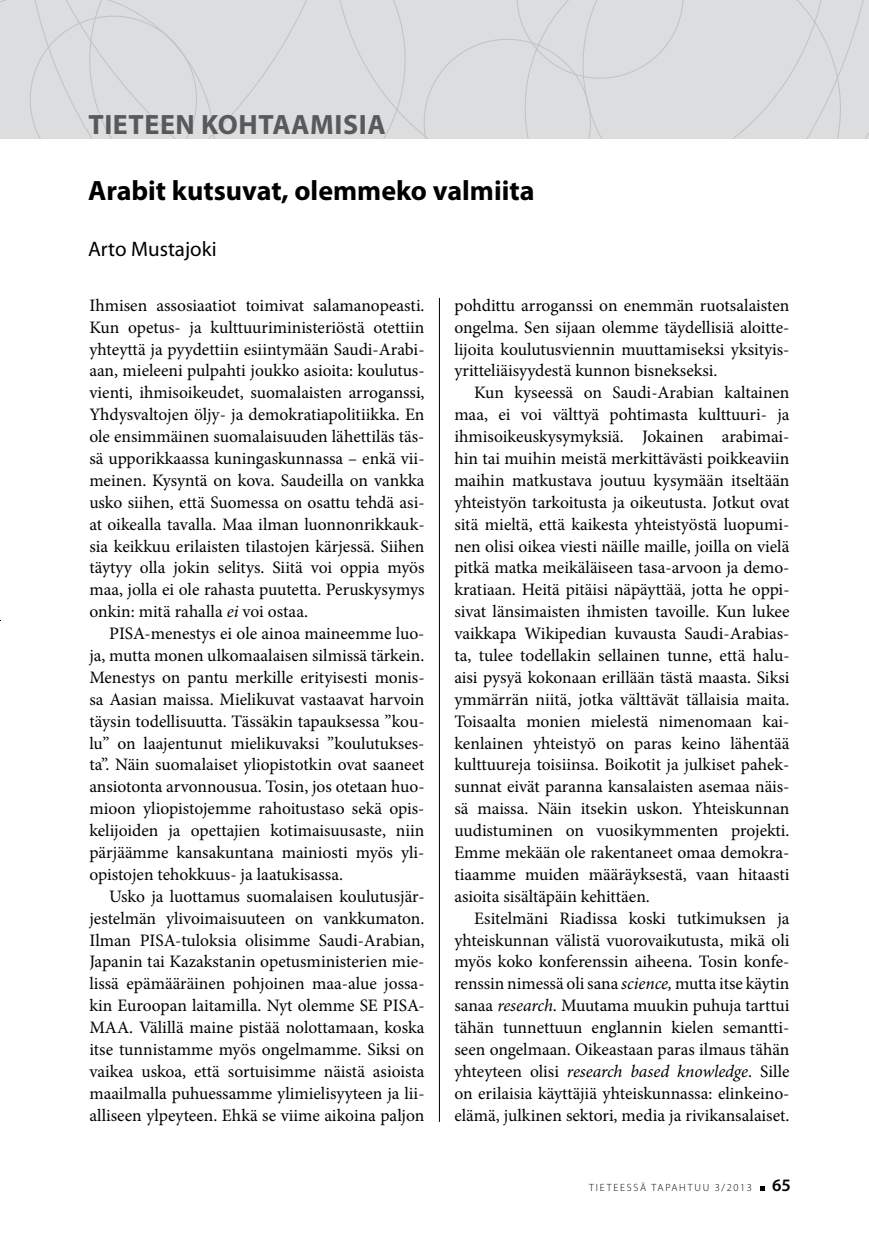
<style>
.page{position:relative;width:869px;height:1241px;background:#fff}
.page>*{position:absolute;margin:0;border:0;box-sizing:border-box;transform-origin:0 0}
.t1{font:700 28px "Myriad Pro";color:#000}
.t2{font:700 28px "Myriad Pro";letter-spacing:.02em;color:#58595b}
.t3{font:21px "Myriad Pro";color:#000}
.t4{font:17.5px/21.9px "Minion Pro";color:#000;text-align:justify}
.t5{font:300 10.5px "Myriad Pro";letter-spacing:.17em;color:#000}
.s1{font-style:italic}
.s2{font-weight:600;font-size:17.5px}
</style>
<div class="page">
<svg style="left:760px;top:1186px;width:4px;height:4px"></svg>
<hr style="left:439px;top:298px;width:1px;height:823px;background:#000">
<div style="left:405px;top:0;width:18px;height:139px;background:#dcddde"></div>
<div style="left:423px;top:0;width:445px;height:139px;background:#dcddde"></div>
<div style="left:0;top:0;width:89px;height:139px;background:#dcddde"></div>
<div style="left:89px;top:0;width:316px;height:139px;background:#dcddde"></div>
<h1 class="t2" style="left:88px;top:106px;width:298px">tieteen kohtaamisia</h1>
<h1 class="t1" style="left:88px;top:172px;width:447px">Arabit kutsuvat, olemmeko valmiita</h1>
<p class="t3" style="left:88px;top:236px;width:130px">Arto Mustajoki</p>
<p class="t4" style="left:454px;top:294px;width:336px">pohdittu arroganssi on enemmän ruotsalaisten ongelma. Sen sijaan olemme täydellisiä aloitte&shy;lijoita koulutusviennin muuttamiseksi yksityis&shy;yritteliäisyydestä kunnon bisnekseksi.</p>
<p class="t4" style="left:454px;top:382px;width:336px;text-indent:20px">Kun kyseessä on Saudi-Arabian kaltainen maa, ei voi välttyä pohtimasta kulttuuri- ja ihmisoikeuskysymyksiä. Jokainen arabimai&shy;hin tai muihin meistä merkittävästi poikkeaviin maihin matkustava joutuu kysymään itseltään yhteistyön tarkoitusta ja oikeutusta. Jotkut ovat sitä mieltä, että kaikesta yhteistyöstä luopumi&shy;nen olisi oikea viesti näille maille, joilla on vielä pitkä matka meikäläiseen tasa-arvoon ja demo&shy;kratiaan. Heitä pitäisi näpäyttää, jotta he oppi&shy;sivat länsimaisten ihmisten tavoille. Kun lukee vaikkapa Wikipedian kuvausta Saudi-Arabias&shy;ta, tulee todellakin sellainen tunne, että halu&shy;aisi pysyä kokonaan erillään tästä maasta. Siksi ymmärrän niitä, jotka välttävät tällaisia maita.<br>Toisaalta monien mielestä nimenomaan kai&shy;kenlainen yhteistyö on paras keino lähentää kulttuureja toisiinsa. Boikotit ja julkiset pahek&shy;sunnat eivät paranna kansalaisten asemaa näis&shy;sä maissa. Näin itsekin uskon. Yhteiskunnan uudistuminen on vuosikymmenten projekti.<br>Emme mekään ole rakentaneet omaa demokra&shy;tiaamme muiden määräyksestä, vaan hitaasti asioita sisältäpäin kehittäen.</p>
<p class="t4" style="left:454px;top:907px;width:336px;text-indent:20px">Esitelmäni Riadissa koski tutkimuksen ja yhteiskunnan välistä vuorovaikutusta, mikä oli myös koko konferenssin aiheena. Tosin konfe&shy;renssin nimessä oli sana <span class="s1">science,</span> mutta itse käytin sanaa <span class="s1">research</span>. Muutama muukin puhuja tarttui tähän tunnettuun englannin kielen semantti&shy;seen ongelmaan. Oikeastaan paras ilmaus tähän yhteyteen olisi <span class="s1">research based knowledge</span>. Sille on erilaisia käyttäjiä yhteiskunnassa: elinkeino&shy;elämä, julkinen sektori, media ja rivikansalaiset.</p>
<p class="t4" style="left:89px;top:294px;width:336px">Ihmisen assosiaatiot toimivat salamanopeasti.<br>Kun opetus- ja kulttuuriministeriöstä otettiin yhteyttä ja pyydettiin esiintymään Saudi-Arabi&shy;aan, mieleeni pulpahti joukko asioita: koulutus&shy;vienti, ihmisoikeudet, suomalaisten arroganssi, Yhdysvaltojen öljy- ja demokratiapolitiikka. En ole ensimmäinen suomalaisuuden lähettiläs täs&shy;sä upporikkaassa kuningaskunnassa – enkä vii&shy;meinen. Kysyntä on kova. Saudeilla on vankka usko siihen, että Suomessa on osattu tehdä asi&shy;at oikealla tavalla. Maa ilman luonnonrikkauk&shy;sia keikkuu erilaisten tilastojen kärjessä. Siihen täytyy olla jokin selitys. Siitä voi oppia myös maa, jolla ei ole rahasta puutetta. Peruskysymys onkin: mitä rahalla <span class="s1">ei</span> voi ostaa.</p>
<p class="t4" style="left:89px;top:622px;width:336px;text-indent:20px">PISA-menestys ei ole ainoa maineemme luo&shy;ja, mutta monen ulkomaalaisen silmissä tärkein.<br>Menestys on pantu merkille erityisesti monis&shy;sa Aasian maissa. Mielikuvat vastaavat harvoin täysin todellisuutta. Tässäkin tapauksessa ”kou&shy;lu” on laajentunut mielikuvaksi ”koulutukses&shy;ta”. Näin suomalaiset yliopistotkin ovat saaneet ansiotonta arvonnousua. Tosin, jos otetaan huo&shy;mioon yliopistojemme rahoitustaso sekä opis&shy;kelijoiden ja opettajien kotimaisuusaste, niin pärjäämme kansakuntana mainiosti myös yli&shy;opistojen tehokkuus- ja laatukisassa.</p>
<p class="t4" style="left:89px;top:885px;width:336px;text-indent:20px">Usko ja luottamus suomalaisen koulutusjär&shy;jestelmän ylivoimaisuuteen on vankkumaton.<br>Ilman PISA-tuloksia olisimme Saudi-Arabian, Japanin tai Kazakstanin opetusministerien mie&shy;lissä epämääräinen pohjoinen maa-alue jossa&shy;kin Euroopan laitamilla. Nyt olemme SE PISA-MAA. Välillä maine pistää nolottamaan, koska itse tunnistamme myös ongelmamme. Siksi on vaikea uskoa, että sortuisimme näistä asioista maailmalla puhuessamme ylimielisyyteen ja lii&shy;alliseen ylpeyteen. Ehkä se viime aikoina paljon</p>
<p class="t5" style="left:589px;top:1181px;width:203px">TIETEESSÄ TAPAHTUU 3/2013 <span class="s2">65</span></p>
</div>
